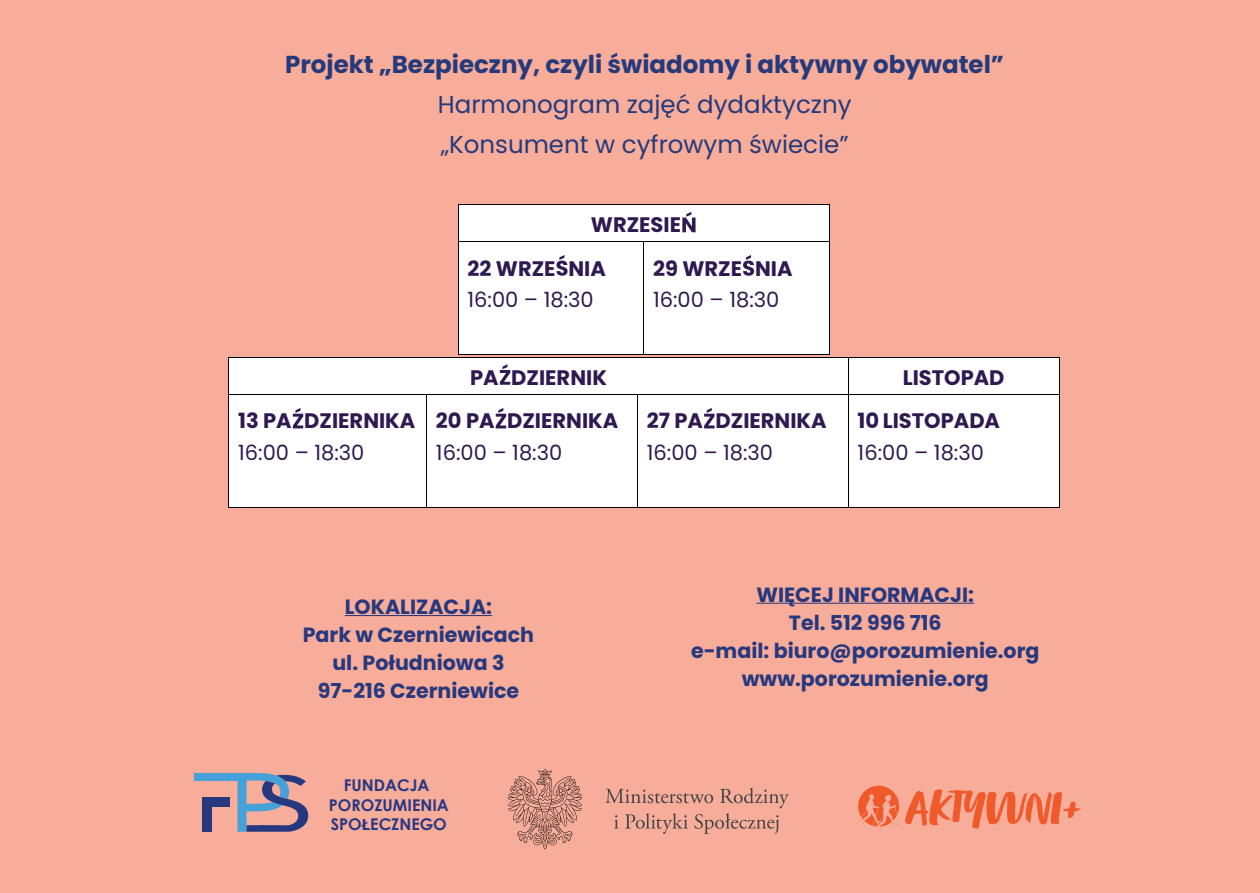
<style>
.page{position:relative;width:1260px;height:893px;background:#f8ac9a}
.page>*{position:absolute;margin:0;border:0;box-sizing:border-box;transform-origin:0 0}
.t1{font:24.5px/40.2px "Poppins";color:#243a7b}
.t2{font:700 24.5px "Poppins";color:#243a7b}
.t3{font:700 21px/43.2px "Poppins";color:#2f1951}
.t4{font:21px "Poppins";color:#2f1951}
.t5{font:700 20.65px/28px "Poppins";color:#26387e;text-align:center}
.t6{font:700 16.1px/19.4px "Century Gothic";color:#273881;text-align:center}
.s1{font-family:"Myriad Pro"}
</style>
<div class="page">
<hr style="left:345px;top:615px;width:147px;height:1px;background:#26387e">
<hr style="left:756px;top:603px;width:218px;height:1px;background:#26387e">
<svg style="left:606px;top:788px;width:183px;height:46px"></svg>
<svg style="left:508px;top:769px;width:74px;height:80px"></svg>
<div style="left:194px;top:773px;width:46px;height:8px;background:#47a1d9"></div>
<svg style="left:238px;top:773px;width:70px;height:59px"></svg>
<div style="left:202px;top:804px;width:9px;height:28px;background:#26387e"></div>
<div style="left:202px;top:798px;width:28px;height:9px;background:#26387e"></div>
<svg style="left:856px;top:786px;width:225px;height:43px"></svg>
<div style="left:459px;top:205px;width:371px;height:37px;background:#fff"></div>
<svg style="left:682px;top:212px;width:14px;height:20px"></svg>
<hr style="left:459px;top:205px;width:371px;height:1px;background:#000001">
<hr style="left:458px;top:205px;width:1px;height:37px;background:#000001">
<hr style="left:830px;top:205px;width:1px;height:37px;background:#000001">
<div style="left:459px;top:242px;width:184px;height:112px;background:#fff"></div>
<svg style="left:556px;top:255px;width:12px;height:21px"></svg>
<div style="left:644px;top:242px;width:186px;height:112px;background:#fff"></div>
<svg style="left:743px;top:255px;width:11px;height:21px"></svg>
<hr style="left:459px;top:242px;width:184px;height:1px;background:#000001">
<hr style="left:644px;top:242px;width:186px;height:1px;background:#000001">
<hr style="left:458px;top:242px;width:1px;height:112px;background:#000001">
<hr style="left:459px;top:354px;width:184px;height:1px;background:#000001">
<hr style="left:643px;top:242px;width:1px;height:112px;background:#000001">
<hr style="left:644px;top:354px;width:186px;height:1px;background:#000001">
<hr style="left:830px;top:242px;width:1px;height:112px;background:#000001">
<div style="left:229px;top:358px;width:619px;height:36px;background:#fff"></div>
<svg style="left:500px;top:364px;width:10px;height:21px"></svg>
<div style="left:849px;top:358px;width:210px;height:36px;background:#fff"></div>
<hr style="left:229px;top:357px;width:619px;height:1px;background:#000001">
<hr style="left:849px;top:357px;width:210px;height:1px;background:#000001">
<hr style="left:228px;top:358px;width:1px;height:36px;background:#000001">
<hr style="left:848px;top:358px;width:1px;height:36px;background:#000001">
<hr style="left:1059px;top:358px;width:1px;height:36px;background:#000001">
<div style="left:229px;top:395px;width:197px;height:112px;background:#fff"></div>
<svg style="left:293px;top:408px;width:10px;height:20px"></svg>
<div style="left:427px;top:395px;width:210px;height:112px;background:#fff"></div>
<svg style="left:496px;top:408px;width:10px;height:20px"></svg>
<div style="left:638px;top:395px;width:210px;height:112px;background:#fff"></div>
<svg style="left:704px;top:408px;width:11px;height:20px"></svg>
<div style="left:849px;top:395px;width:210px;height:112px;background:#fff"></div>
<hr style="left:229px;top:394px;width:197px;height:1px;background:#000001">
<hr style="left:427px;top:394px;width:210px;height:1px;background:#000001">
<hr style="left:638px;top:394px;width:210px;height:1px;background:#000001">
<hr style="left:849px;top:394px;width:210px;height:1px;background:#000001">
<hr style="left:228px;top:395px;width:1px;height:112px;background:#000001">
<hr style="left:229px;top:507px;width:197px;height:1px;background:#000001">
<hr style="left:426px;top:395px;width:1px;height:112px;background:#000001">
<hr style="left:427px;top:507px;width:210px;height:1px;background:#000001">
<hr style="left:637px;top:395px;width:1px;height:112px;background:#000001">
<hr style="left:638px;top:507px;width:210px;height:1px;background:#000001">
<hr style="left:848px;top:395px;width:1px;height:112px;background:#000001">
<hr style="left:849px;top:507px;width:210px;height:1px;background:#000001">
<hr style="left:1059px;top:395px;width:1px;height:112px;background:#000001">
<p class="t2" style="left:285px;top:50px;width:721px">Projekt „Bezpieczny, czyli świadomy i aktywny obywatel”</p>
<p class="t1" style="left:438px;top:84px;width:415px">Harmonogram zajęć dydaktyczny „Konsument w cyfrowym świecie”</p>
<p class="t3" style="left:467px;top:203px;width:215px;text-indent:123px">WRZESIE<br>22 WRZE NIA</p>
<p class="t4" style="left:467px;top:287px;width:128px">16:00 – 18:30</p>
<p class="t3" style="left:653px;top:247px;width:141px">29 WRZE NIA</p>
<p class="t4" style="left:653px;top:287px;width:128px">16:00 – 18:30</p>
<p class="t3" style="left:238px;top:400px;width:179px">13 PA DZIERNIKA</p>
<p class="t4" style="left:238px;top:440px;width:128px">16:00 – 18:30</p>
<p class="t3" style="left:470px;top:356px;width:138px">PA DZIERNIK</p>
<p class="t3" style="left:903px;top:356px;width:103px">LISTOPAD</p>
<p class="t3" style="left:436px;top:400px;width:184px">20 PA DZIERNIKA</p>
<p class="t4" style="left:436px;top:440px;width:128px">16:00 – 18:30</p>
<p class="t3" style="left:647px;top:400px;width:181px">27 PA DZIERNIKA</p>
<p class="t4" style="left:647px;top:440px;width:128px">16:00 – 18:30</p>
<p class="t3" style="left:858px;top:400px;width:144px">10 LISTOPADA</p>
<p class="t4" style="left:858px;top:440px;width:128px">16:00 – 18:30</p>
<p class="t5" style="left:303px;top:593px;width:233px">LOKALIZACJA:<br>Park w Czerniewicach ul. Południowa 3<br>97-216 Czerniewice</p>
<p class="t6" style="left:329px;top:775px;width:121px">FUNDACJA<br>POROZUMIENIA<br>SPO<span class="s1">Ł</span>ECZNEGO</p>
<p class="t5" style="left:691px;top:581px;width:350px">WIĘCEJ INFORMACJI:<br>Tel. 512 996 716<br>e-mail: biuro@porozumienie.org www.porozumienie.org</p>
</div>
